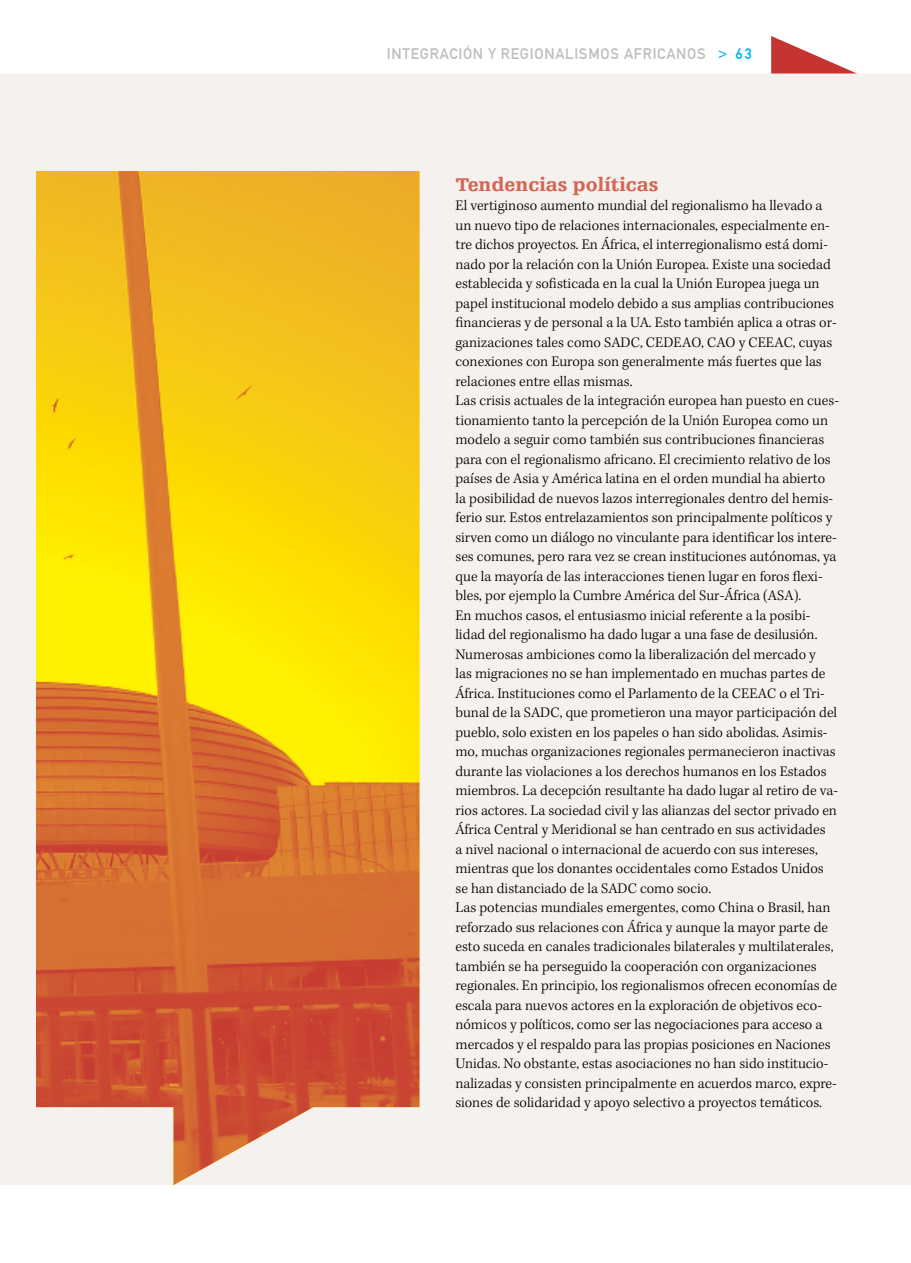
<style>
.page{position:relative;width:911px;height:1263px;background:#fff}
.page>*{position:absolute;margin:0;border:0;box-sizing:border-box;transform-origin:0 0}
.t1{font:900 19.5px "Egyptienne F";color:#d36655}
.t2{font:300 15px/19.5px "Kepler Std";color:#000}
.t3{font:15px "DIN1451 Mittelschrift";letter-spacing:.05em;color:#bcbec0}
.s1{color:#00b3f0}
</style>
<div class="page">
<div style="left:0;top:74px;width:911px;height:1111px;background:#f5f1ee"></div>
<svg style="left:771px;top:36px;width:86px;height:38px"></svg>
<img style="left:36px;top:171px;width:383px;height:1014px">
<p class="t3" style="left:387px;top:45px;width:367px">INTEGRACIÓN Y REGIONALISMOS AFRICANOS <span class="s1">&gt; 63</span></p>
<h1 class="t1" style="left:455px;top:173px;width:204px">Tendencias políticas</h1>
<p class="t2" style="left:455px;top:196px;width:385px">El vertiginoso aumento mundial del regionalismo ha llevado a un nuevo tipo de relaciones internacionales, especialmente en&shy;tre dichos proyectos. En África, el interregionalismo está domi&shy;nado por la relación con la Unión Europea. Existe una sociedad establecida y sofisticada en la cual la Unión Europea juega un papel institucional modelo debido a sus amplias contribuciones financieras y de personal a la UA. Esto también aplica a otras or&shy;ganizaciones tales como SADC, CEDEAO, CAO y CEEAC, cuyas conexiones con Europa son generalmente más fuertes que las relaciones entre ellas mismas.<br>Las crisis actuales de la integración europea han puesto en cues&shy;tionamiento tanto la percepción de la Unión Europea como un modelo a seguir como también sus contribuciones financieras para con el regionalismo africano. El crecimiento relativo de los países de Asia y América latina en el orden mundial ha abierto la posibilidad de nuevos lazos interregionales dentro del hemis&shy;ferio sur. Estos entrelazamientos son principalmente políticos y sirven como un diálogo no vinculante para identificar los intere&shy;ses comunes, pero rara vez se crean instituciones autónomas, ya que la mayoría de las interacciones tienen lugar en foros flexi&shy;bles, por ejemplo la Cumbre América del Sur-África (ASA).<br>En muchos casos, el entusiasmo inicial referente a la posibi&shy;lidad del regionalismo ha dado lugar a una fase de desilusión.<br>Numerosas ambiciones como la liberalización del mercado y<br>las migraciones no se han implementado en muchas partes de África. Instituciones como el Parlamento de la CEEAC o el Tri&shy;bunal de la SADC, que prometieron una mayor participación del pueblo, solo existen en los papeles o han sido abolidas. Asimis&shy;mo, muchas organizaciones regionales permanecieron inactivas durante las violaciones a los derechos humanos en los Estados miembros. La decepción resultante ha dado lugar al retiro de va&shy;rios actores. La sociedad civil y las alianzas del sector privado en África Central y Meridional se han centrado en sus actividades<br>a nivel nacional o internacional de acuerdo con sus intereses, mientras que los donantes occidentales como Estados Unidos se han distanciado de la SADC como socio.<br>Las potencias mundiales emergentes, como China o Brasil, han reforzado sus relaciones con África y aunque la mayor parte de esto suceda en canales tradicionales bilaterales y multilaterales, también se ha perseguido la cooperación con organizaciones regionales. En principio, los regionalismos ofrecen economías de escala para nuevos actores en la exploración de objetivos eco&shy;nómicos y políticos, como ser las negociaciones para acceso a mercados y el respaldo para las propias posiciones en Naciones Unidas. No obstante, estas asociaciones no han sido institucio&shy;nalizadas y consisten principalmente en acuerdos marco, expre&shy;siones de solidaridad y apoyo selectivo a proyectos temáticos.</p>
</div>
